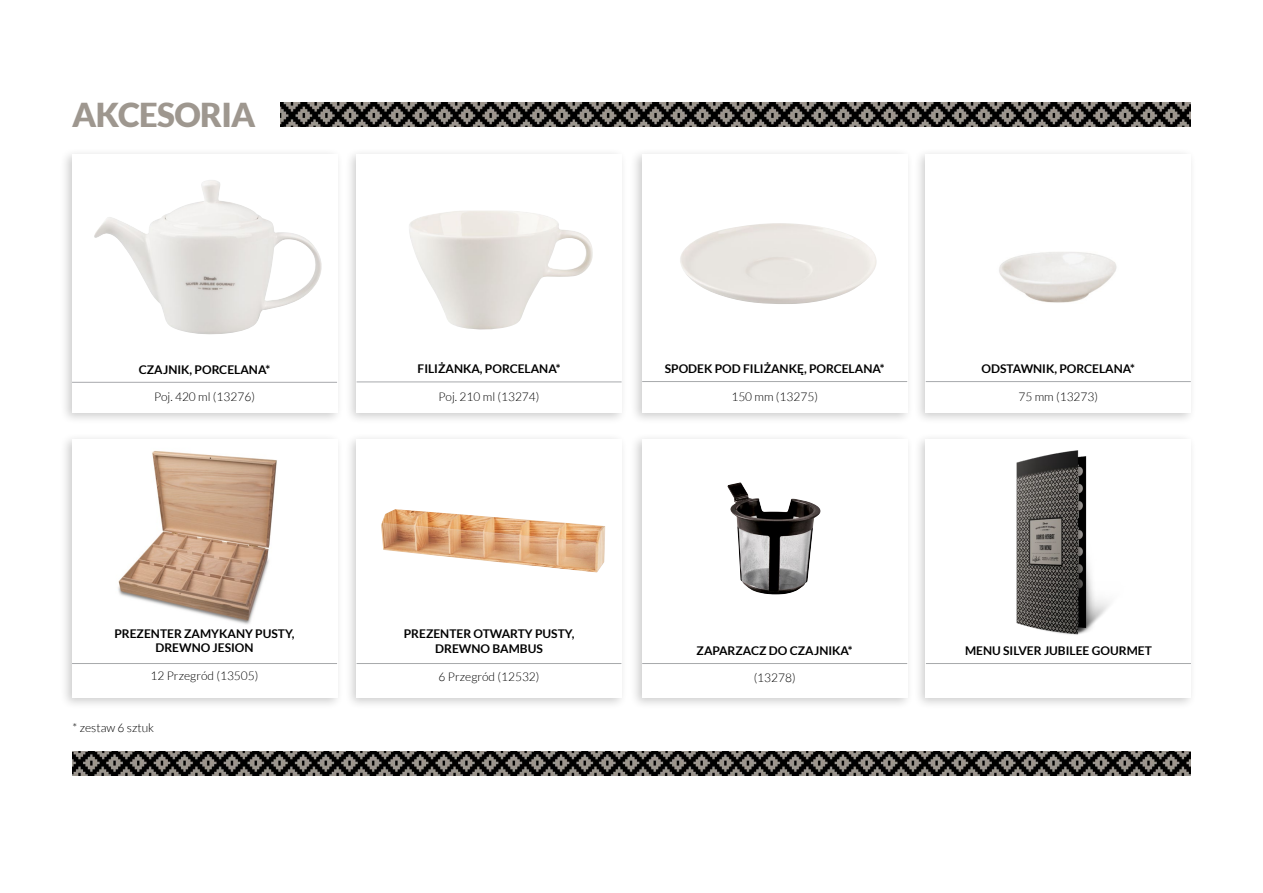
<style>
.page{position:relative;width:1263px;height:893px;background:#fff}
.page>*{position:absolute;margin:0;border:0;box-sizing:border-box;transform-origin:0 0}
.t1{font:900 33px "Lato";letter-spacing:-.02em;color:#9e978f}
.t2{font:700 12px/14.4px "Lato";color:#000;text-align:center}
.t3{font:300 12px "Lato";color:#000}
</style>
<div class="page">
<img style="left:281px;top:103px;width:910px;height:24px">
<div style="left:60px;top:148px;width:283px;height:277px;background:#000;opacity:.2"></div>
<div style="left:72px;top:154px;width:265px;height:259px;background:#fff"></div>
<div style="left:344px;top:148px;width:284px;height:277px;background:#000;opacity:.2"></div>
<div style="left:357px;top:154px;width:265px;height:259px;background:#fff"></div>
<div style="left:630px;top:148px;width:283px;height:277px;background:#000;opacity:.2"></div>
<div style="left:642px;top:154px;width:265px;height:259px;background:#fff"></div>
<div style="left:914px;top:148px;width:283px;height:277px;background:#000;opacity:.2"></div>
<div style="left:926px;top:154px;width:265px;height:259px;background:#fff"></div>
<img style="left:999px;top:252px;width:118px;height:51px">
<img style="left:94px;top:180px;width:228px;height:155px">
<img style="left:409px;top:211px;width:184px;height:119px">
<img style="left:680px;top:223px;width:196px;height:81px">
<hr style="left:72px;top:382px;width:265px;height:1px;background:#a7a9ac">
<hr style="left:357px;top:382px;width:265px;height:1px;background:#a7a9ac">
<hr style="left:642px;top:381px;width:265px;height:1px;background:#a7a9ac">
<hr style="left:926px;top:381px;width:265px;height:1px;background:#a7a9ac">
<div style="left:60px;top:433px;width:283px;height:277px;background:#000;opacity:.2"></div>
<div style="left:72px;top:439px;width:265px;height:259px;background:#fff"></div>
<hr style="left:72px;top:663px;width:265px;height:1px;background:#a7a9ac">
<img style="left:118px;top:451px;width:159px;height:174px">
<div style="left:344px;top:433px;width:284px;height:277px;background:#000;opacity:.2"></div>
<div style="left:357px;top:439px;width:265px;height:259px;background:#fff"></div>
<hr style="left:357px;top:663px;width:264px;height:1px;background:#a7a9ac">
<img style="left:381px;top:509px;width:224px;height:63px">
<div style="left:630px;top:433px;width:283px;height:277px;background:#000;opacity:.2"></div>
<div style="left:642px;top:439px;width:265px;height:259px;background:#fff"></div>
<hr style="left:642px;top:663px;width:265px;height:1px;background:#a7a9ac">
<img style="left:727px;top:482px;width:94px;height:113px">
<div style="left:914px;top:433px;width:283px;height:277px;background:#000;opacity:.2"></div>
<div style="left:926px;top:439px;width:265px;height:259px;background:#fff"></div>
<img style="left:1016px;top:450px;width:94px;height:185px">
<hr style="left:926px;top:663px;width:265px;height:1px;background:#a7a9ac">
<img style="left:72px;top:752px;width:1119px;height:24px">
<h1 class="t1" style="left:72px;top:95px;width:185px">AKCESORIA</h1>
<p class="t2" style="left:139px;top:362px;width:133px">CZAJNIK, PORCELANA*</p>
<p class="t3" style="left:154px;top:390px;width:102px">Poj. 420 ml (13276)</p>
<p class="t2" style="left:114px;top:626px;width:182px">PREZENTER ZAMYKANY PUSTY,<br>DREWNO JESION</p>
<p class="t3" style="left:151px;top:669px;width:109px">12 Przegród (13505)</p>
<p class="t3" style="left:73px;top:721px;width:83px">* zestaw 6 sztuk</p>
<p class="t2" style="left:418px;top:362px;width:144px">FILIŻANKA, PORCELANA*</p>
<p class="t3" style="left:439px;top:390px;width:102px">Poj. 210 ml (13274)</p>
<p class="t2" style="left:404px;top:625px;width:172px;line-height:15.6px">PREZENTER OTWARTY PUSTY,<br>DREWNO BAMBUS</p>
<p class="t3" style="left:439px;top:670px;width:102px">6 Przegród (12532)</p>
<p class="t2" style="left:665px;top:362px;width:221px">SPODEK POD FILIŻANKĘ, PORCELANA*</p>
<p class="t3" style="left:731px;top:390px;width:88px">150 mm (13275)</p>
<p class="t2" style="left:981px;top:362px;width:155px">ODSTAWNIK, PORCELANA*</p>
<p class="t3" style="left:1018px;top:390px;width:81px">75 mm (13273)</p>
<p class="t2" style="left:697px;top:643px;width:158px">ZAPARZACZ DO CZAJNIKA*</p>
<p class="t3" style="left:754px;top:672px;width:44px">(13278)</p>
<p class="t2" style="left:965px;top:643px;width:188px">MENU SILVER JUBILEE GOURMET</p>
</div>
